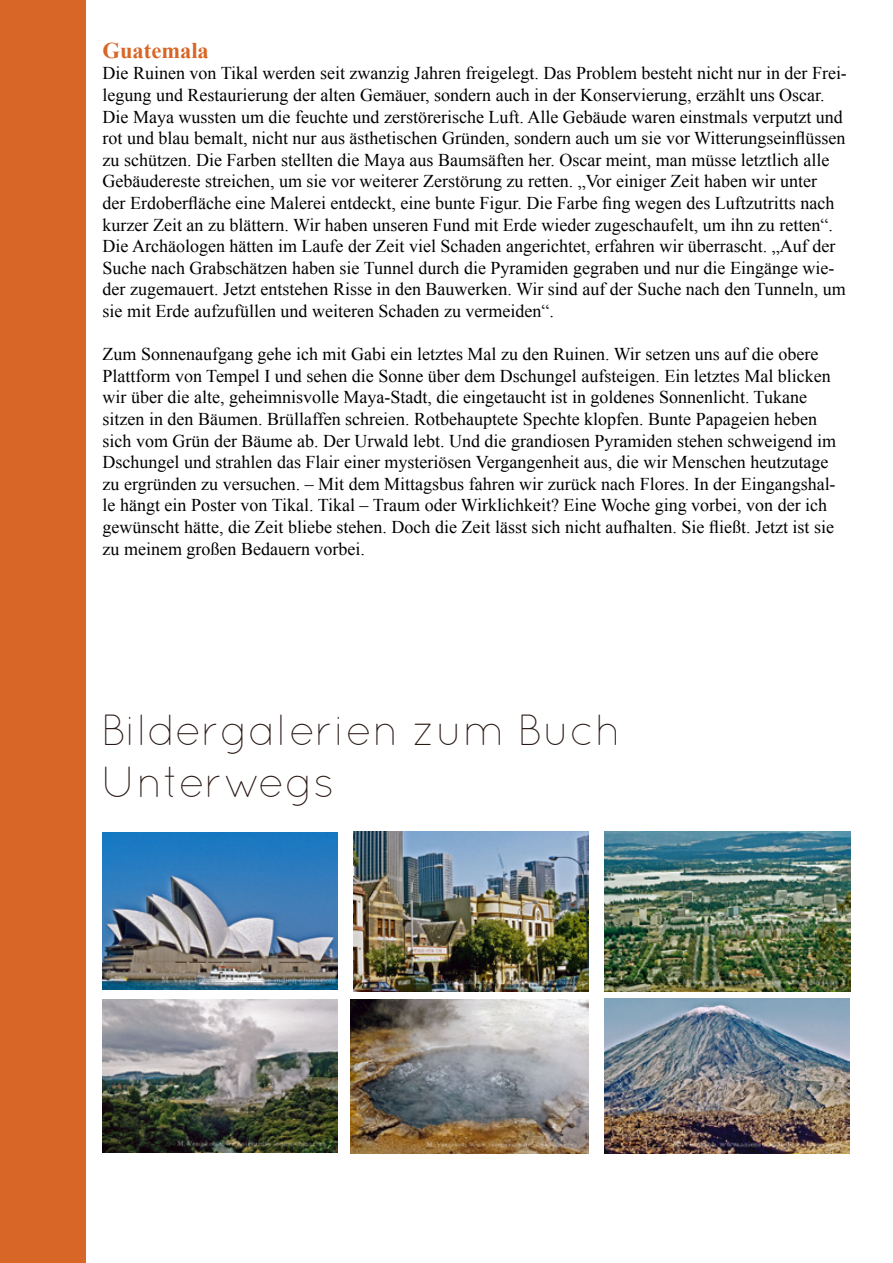
<style>
.page{position:relative;width:893px;height:1263px;background:#fff}
.page>*{position:absolute;margin:0;border:0;box-sizing:border-box;transform-origin:0 0}
.t1{font:300 43.5px "Quicksand";color:#281813}
.t2{font:700 22.5px "Times New Roman";color:#d76627}
.t3{font:18px/21.6px "Times New Roman";color:#000}
</style>
<div class="page">
<div style="left:0;top:0;width:85px;height:1263px;background:#d76627"></div>
<img style="left:103px;top:833px;width:235px;height:157px">
<img style="left:353px;top:831px;width:235px;height:160px">
<img style="left:605px;top:832px;width:245px;height:159px">
<img style="left:103px;top:999px;width:235px;height:153px">
<img style="left:351px;top:999px;width:237px;height:155px">
<img style="left:605px;top:998px;width:244px;height:156px">
<p class="t2" style="left:103px;top:35px;width:108px">Guatemala</p>
<p class="t3" style="left:103px;top:62px;width:746px">Die Ruinen von Tikal werden seit zwanzig Jahren freigelegt. Das Problem besteht nicht nur in der Frei&shy;legung und Restaurierung der alten Gemäuer, sondern auch in der Konservierung, erzählt uns Oscar.<br>Die Maya wussten um die feuchte und zerstörerische Luft. Alle Gebäude waren einstmals verputzt und rot und blau bemalt, nicht nur aus ästhetischen Gründen, sondern auch um sie vor Witterungseinflüssen zu schützen. Die Farben stellten die Maya aus Baumsäften her. Oscar meint, man müsse letztlich alle Gebäudereste streichen, um sie vor weiterer Zerstörung zu retten. „Vor einiger Zeit haben wir unter<br>der Erdoberfläche eine Malerei entdeckt, eine bunte Figur. Die Farbe fing wegen des Luftzutritts nach kurzer Zeit an zu blättern. Wir haben unseren Fund mit Erde wieder zugeschaufelt, um ihn zu retten“.<br>Die Archäologen hätten im Laufe der Zeit viel Schaden angerichtet, erfahren wir überrascht. „Auf der Suche nach Grabschätzen haben sie Tunnel durch die Pyramiden gegraben und nur die Eingänge wie&shy;der zugemauert. Jetzt entstehen Risse in den Bauwerken. Wir sind auf der Suche nach den Tunneln, um sie mit Erde aufzufüllen und weiteren Schaden zu vermeiden“.</p>
<p class="t3" style="left:103px;top:343px;width:735px">Zum Sonnenaufgang gehe ich mit Gabi ein letztes Mal zu den Ruinen. Wir setzen uns auf die obere Plattform von Tempel I und sehen die Sonne über dem Dschungel aufsteigen. Ein letztes Mal blicken wir über die alte, geheimnisvolle Maya-Stadt, die eingetaucht ist in goldenes Sonnenlicht. Tukane sitzen in den Bäumen. Brüllaffen schreien. Rotbehauptete Spechte klopfen. Bunte Papageien heben sich vom Grün der Bäume ab. Der Urwald lebt. Und die grandiosen Pyramiden stehen schweigend im Dschungel und strahlen das Flair einer mysteriösen Vergangenheit aus, die wir Menschen heutzutage zu ergründen zu versuchen. – Mit dem Mittagsbus fahren wir zurück nach Flores. In der Eingangshal&shy;le hängt ein Poster von Tikal. Tikal – Traum oder Wirklichkeit? Eine Woche ging vorbei, von der ich gewünscht hätte, die Zeit bliebe stehen. Doch die Zeit lässt sich nicht aufhalten. Sie fließt. Jetzt ist sie zu meinem großen Bedauern vorbei.</p>
<p class="t1" style="left:101px;top:705px;width:522px">Bildergalerien zum Buch</p>
<p class="t1" style="left:101px;top:757px;width:235px">Unterwegs</p>
</div>
